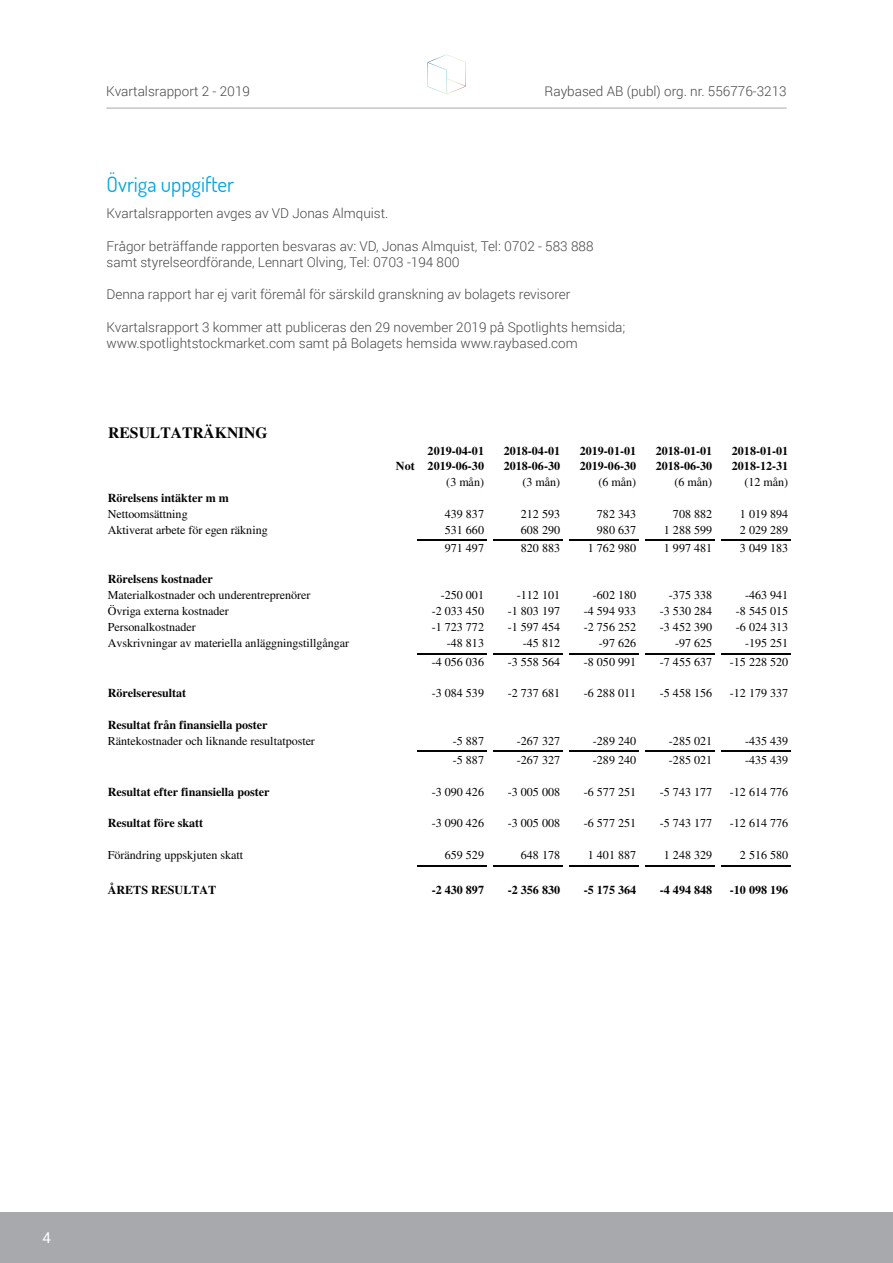
<style>
.page{position:relative;width:893px;height:1263px;background:#fff}
.page>*{position:absolute;margin:0;border:0;box-sizing:border-box;transform-origin:0 0}
.t1{font:21px "Dosis";color:#00a6e4}
.t2{font:700 15.6px "Times";color:#040503}
.t3{font:15px "Roboto";color:#fff}
.t4{font:300 13.5px/16.2px "Roboto";color:#454647}
.t5{font:12.15px "Times";color:#040503}
.t6{font:700 12.15px "Times";color:#040503}
</style>
<div class="page">
<div style="left:0;top:1212px;width:893px;height:51px;background:#a8a9ad"></div>
<hr style="left:106px;top:108px;width:681px;height:1px;background:#a8a9ad">
<svg style="left:428px;top:54px;width:38px;height:40px"></svg>
<hr style="left:417px;top:539px;width:69px;height:1px;background:#040503">
<hr style="left:493px;top:539px;width:69px;height:1px;background:#040503">
<hr style="left:569px;top:539px;width:69px;height:1px;background:#040503">
<hr style="left:645px;top:539px;width:69px;height:1px;background:#040503">
<hr style="left:417px;top:653px;width:69px;height:1px;background:#040503">
<hr style="left:493px;top:653px;width:69px;height:1px;background:#040503">
<hr style="left:569px;top:653px;width:69px;height:1px;background:#040503">
<hr style="left:645px;top:653px;width:69px;height:1px;background:#040503">
<hr style="left:417px;top:750px;width:69px;height:1px;background:#040503">
<hr style="left:493px;top:750px;width:69px;height:1px;background:#040503">
<hr style="left:569px;top:750px;width:69px;height:1px;background:#040503">
<hr style="left:645px;top:750px;width:69px;height:1px;background:#040503">
<hr style="left:417px;top:865px;width:69px;height:1px;background:#040503">
<hr style="left:493px;top:865px;width:69px;height:1px;background:#040503">
<hr style="left:569px;top:865px;width:69px;height:1px;background:#040503">
<hr style="left:645px;top:865px;width:69px;height:1px;background:#040503">
<hr style="left:721px;top:539px;width:69px;height:1px;background:#040503">
<hr style="left:721px;top:653px;width:69px;height:1px;background:#040503">
<hr style="left:721px;top:750px;width:69px;height:1px;background:#040503">
<hr style="left:721px;top:865px;width:69px;height:1px;background:#040503">
<p class="t4" style="left:106px;top:83px;width:145px">Kvartalsrapport 2 - 2019</p>
<p class="t4" style="left:545px;top:83px;width:244px">Raybased AB (publ) org. nr. 556776-3213</p>
<h1 class="t1" style="left:107px;top:170px;width:129px">Övriga uppgifter</h1>
<p class="t4" style="left:107px;top:205px;width:283px">Kvartalsrapporten avges av VD Jonas Almquist.</p>
<p class="t4" style="left:107px;top:237px;width:488px">Frågor beträffande rapporten besvaras av: VD, Jonas Almquist, Tel: 0702 - 583 888 samt styrelseordförande, Lennart Olving, Tel: 0703 -194 800</p>
<p class="t4" style="left:107px;top:286px;width:465px">Denna rapport har ej varit föremål för särskild granskning av bolagets revisorer</p>
<p class="t4" style="left:107px;top:318px;width:520px">Kvartalsrapport 3 kommer att publiceras den 29 november 2019 på Spotlights hemsida; www.spotlightstockmarket.com samt på Bolagets hemsida www.raybased.com</p>
<p class="t2" style="left:108px;top:423px;width:161px">RESULTATRÄKNING</p>
<p class="t6" style="left:396px;top:459px;width:20px">Not</p>
<p class="t6" style="left:428px;top:443px;width:58px">2019-04-01</p>
<p class="t6" style="left:504px;top:443px;width:58px">2018-04-01</p>
<p class="t6" style="left:580px;top:443px;width:58px">2019-01-01</p>
<p class="t6" style="left:656px;top:443px;width:58px">2018-01-01</p>
<p class="t6" style="left:732px;top:443px;width:58px">2018-01-01</p>
<p class="t6" style="left:428px;top:459px;width:58px">2019-06-30</p>
<p class="t6" style="left:504px;top:459px;width:58px">2018-06-30</p>
<p class="t6" style="left:580px;top:459px;width:58px">2019-06-30</p>
<p class="t6" style="left:656px;top:459px;width:58px">2018-06-30</p>
<p class="t6" style="left:732px;top:459px;width:58px">2018-12-31</p>
<p class="t5" style="left:446px;top:475px;width:39px">(3 mån)</p>
<p class="t5" style="left:522px;top:475px;width:39px">(3 mån)</p>
<p class="t5" style="left:598px;top:475px;width:39px">(6 mån)</p>
<p class="t5" style="left:674px;top:475px;width:39px">(6 mån)</p>
<p class="t5" style="left:744px;top:475px;width:45px">(12 mån)</p>
<p class="t6" style="left:108px;top:490px;width:123px">Rörelsens intäkter m m</p>
<p class="t5" style="left:108px;top:507px;width:81px">Nettoomsättning</p>
<p class="t5" style="left:445px;top:507px;width:41px">439 837</p>
<p class="t5" style="left:521px;top:507px;width:41px">212 593</p>
<p class="t5" style="left:597px;top:507px;width:41px">782 343</p>
<p class="t5" style="left:673px;top:507px;width:41px">708 882</p>
<p class="t5" style="left:740px;top:507px;width:50px">1 019 894</p>
<p class="t5" style="left:108px;top:522px;width:161px">Aktiverat arbete för egen räkning</p>
<p class="t5" style="left:445px;top:522px;width:41px">531 660</p>
<p class="t5" style="left:521px;top:522px;width:41px">608 290</p>
<p class="t5" style="left:597px;top:522px;width:41px">980 637</p>
<p class="t5" style="left:664px;top:522px;width:50px">1 288 599</p>
<p class="t5" style="left:740px;top:522px;width:50px">2 029 289</p>
<p class="t5" style="left:445px;top:541px;width:41px">971 497</p>
<p class="t5" style="left:521px;top:541px;width:41px">820 883</p>
<p class="t5" style="left:588px;top:541px;width:50px">1 762 980</p>
<p class="t5" style="left:664px;top:541px;width:50px">1 997 481</p>
<p class="t5" style="left:740px;top:541px;width:50px">3 049 183</p>
<p class="t6" style="left:108px;top:572px;width:107px">Rörelsens kostnader</p>
<p class="t5" style="left:108px;top:588px;width:204px">Materialkostnader och underentreprenörer</p>
<p class="t5" style="left:441px;top:588px;width:45px">-250 001</p>
<p class="t5" style="left:517px;top:588px;width:45px">-112 101</p>
<p class="t5" style="left:593px;top:588px;width:45px">-602 180</p>
<p class="t5" style="left:669px;top:588px;width:45px">-375 338</p>
<p class="t5" style="left:745px;top:588px;width:45px">-463 941</p>
<p class="t5" style="left:108px;top:604px;width:123px">Övriga externa kostnader</p>
<p class="t5" style="left:432px;top:604px;width:54px">-2 033 450</p>
<p class="t5" style="left:508px;top:604px;width:54px">-1 803 197</p>
<p class="t5" style="left:584px;top:604px;width:54px">-4 594 933</p>
<p class="t5" style="left:660px;top:604px;width:54px">-3 530 284</p>
<p class="t5" style="left:736px;top:604px;width:54px">-8 545 015</p>
<p class="t5" style="left:108px;top:620px;width:89px">Personalkostnader</p>
<p class="t5" style="left:432px;top:620px;width:54px">-1 723 772</p>
<p class="t5" style="left:508px;top:620px;width:54px">-1 597 454</p>
<p class="t5" style="left:584px;top:620px;width:54px">-2 756 252</p>
<p class="t5" style="left:660px;top:620px;width:54px">-3 452 390</p>
<p class="t5" style="left:736px;top:620px;width:54px">-6 024 313</p>
<p class="t5" style="left:108px;top:635px;width:243px">Avskrivningar av materiella anläggningstillgångar</p>
<p class="t5" style="left:447px;top:635px;width:39px">-48 813</p>
<p class="t5" style="left:523px;top:635px;width:39px">-45 812</p>
<p class="t5" style="left:599px;top:635px;width:39px">-97 626</p>
<p class="t5" style="left:675px;top:635px;width:39px">-97 625</p>
<p class="t5" style="left:745px;top:635px;width:45px">-195 251</p>
<p class="t5" style="left:432px;top:655px;width:54px">-4 056 036</p>
<p class="t5" style="left:508px;top:655px;width:54px">-3 558 564</p>
<p class="t5" style="left:584px;top:655px;width:54px">-8 050 991</p>
<p class="t5" style="left:660px;top:655px;width:54px">-7 455 637</p>
<p class="t5" style="left:730px;top:655px;width:60px">-15 228 520</p>
<p class="t6" style="left:108px;top:686px;width:80px">Rörelseresultat</p>
<p class="t5" style="left:432px;top:686px;width:54px">-3 084 539</p>
<p class="t5" style="left:508px;top:686px;width:54px">-2 737 681</p>
<p class="t5" style="left:584px;top:686px;width:54px">-6 288 011</p>
<p class="t5" style="left:660px;top:686px;width:54px">-5 458 156</p>
<p class="t5" style="left:730px;top:686px;width:60px">-12 179 337</p>
<p class="t6" style="left:108px;top:717px;width:161px">Resultat från finansiella poster</p>
<p class="t5" style="left:108px;top:733px;width:209px">Räntekostnader och liknande resultatposter</p>
<p class="t5" style="left:453px;top:733px;width:33px">-5 887</p>
<p class="t5" style="left:517px;top:733px;width:45px">-267 327</p>
<p class="t5" style="left:593px;top:733px;width:45px">-289 240</p>
<p class="t5" style="left:669px;top:733px;width:45px">-285 021</p>
<p class="t5" style="left:745px;top:733px;width:45px">-435 439</p>
<p class="t5" style="left:453px;top:753px;width:33px">-5 887</p>
<p class="t5" style="left:517px;top:753px;width:45px">-267 327</p>
<p class="t5" style="left:593px;top:753px;width:45px">-289 240</p>
<p class="t5" style="left:669px;top:753px;width:45px">-285 021</p>
<p class="t5" style="left:745px;top:753px;width:45px">-435 439</p>
<p class="t6" style="left:108px;top:784px;width:163px">Resultat efter finansiella poster</p>
<p class="t5" style="left:432px;top:785px;width:54px">-3 090 426</p>
<p class="t5" style="left:508px;top:785px;width:54px">-3 005 008</p>
<p class="t5" style="left:584px;top:785px;width:54px">-6 577 251</p>
<p class="t5" style="left:660px;top:785px;width:54px">-5 743 177</p>
<p class="t5" style="left:730px;top:785px;width:60px">-12 614 776</p>
<p class="t6" style="left:108px;top:816px;width:97px">Resultat före skatt</p>
<p class="t5" style="left:432px;top:816px;width:54px">-3 090 426</p>
<p class="t5" style="left:508px;top:816px;width:54px">-3 005 008</p>
<p class="t5" style="left:584px;top:816px;width:54px">-6 577 251</p>
<p class="t5" style="left:660px;top:816px;width:54px">-5 743 177</p>
<p class="t5" style="left:730px;top:816px;width:60px">-12 614 776</p>
<p class="t5" style="left:108px;top:848px;width:137px">Förändring uppskjuten skatt</p>
<p class="t5" style="left:445px;top:848px;width:41px">659 529</p>
<p class="t5" style="left:521px;top:848px;width:41px">648 178</p>
<p class="t5" style="left:588px;top:848px;width:50px">1 401 887</p>
<p class="t5" style="left:664px;top:848px;width:50px">1 248 329</p>
<p class="t5" style="left:740px;top:848px;width:50px">2 516 580</p>
<p class="t6" style="left:108px;top:882px;width:110px">ÅRETS RESULTAT</p>
<p class="t6" style="left:432px;top:882px;width:54px">-2 430 897</p>
<p class="t6" style="left:508px;top:882px;width:54px">-2 356 830</p>
<p class="t6" style="left:584px;top:882px;width:54px">-5 175 364</p>
<p class="t6" style="left:660px;top:882px;width:54px">-4 494 848</p>
<p class="t6" style="left:730px;top:882px;width:60px">-10 098 196</p>
<p class="t3" style="left:43px;top:1227px;width:10px">4</p>
</div>
